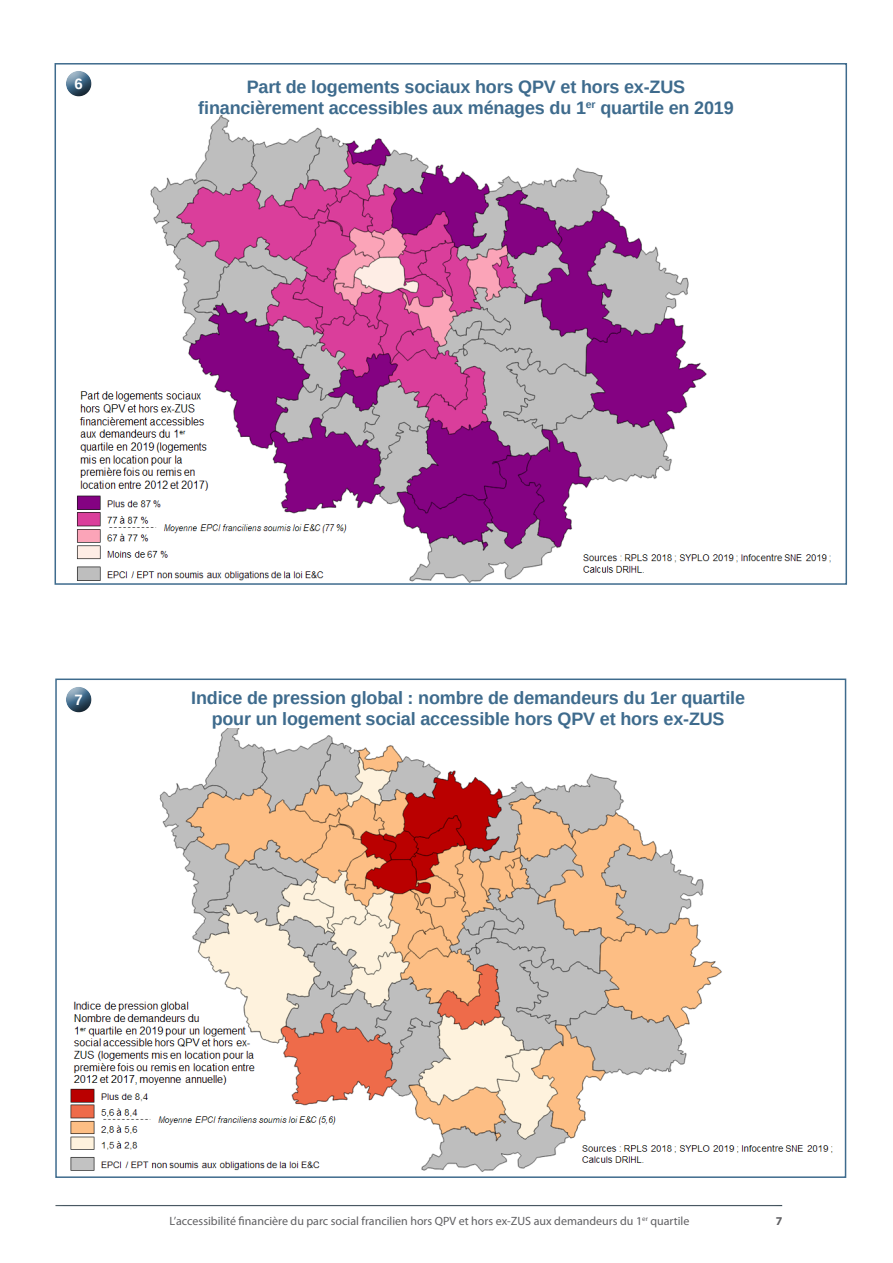
<style>
.page{position:relative;width:893px;height:1263px;background:#fff}
.page>*{position:absolute;margin:0;border:0;box-sizing:border-box;transform-origin:0 0}
.legende{font:700 18px/21.6px "Liberation Sans";letter-spacing:-.01em;color:#3e6b8d;text-align:center}
.t1{font:700 15px "Liberation Sans";color:#fff}
.t2{font:12px "Myriad Pro";color:#5f5f62}
.t3{font:700 12px "Myriad Pro";color:#5f5f62}
</style>
<div class="page">
<hr style="left:55px;top:1203px;width:730px;height:4px;background:#3e6b8d;opacity:.75">
<img style="left:70px;top:728px;width:763px;height:444px">
<img style="left:77px;top:115px;width:754px;height:467px">
<div style="left:61px;top:682px;width:83px;height:134px;background:#fff"></div>
<div style="left:66px;top:68px;width:83px;height:153px;background:#fff"></div>
<div style="left:64px;top:687px;width:28px;height:26px;background:#231f20;opacity:.75"></div>
<div style="left:64px;top:69px;width:28px;height:21px;background:#fff;opacity:.75"></div>
<div style="left:64px;top:72px;width:28px;height:25px;background:#231f20;opacity:.75"></div>
<p class="t1" style="left:74px;top:74px;width:10px">6</p>
<p class="legende" style="left:198px;top:76px;width:537px">Part de logements sociaux hors QPV et hors ex-ZUS financièrement accessibles aux ménages du 1<sup>er</sup> quartile en 2019</p>
<p class="t1" style="left:74px;top:689px;width:10px">7</p>
<p class="legende" style="left:191px;top:687px;width:555px">Indice de pression global : nombre de demandeurs du 1er quartile pour un logement social accessible hors QPV et hors ex-ZUS</p>
<p class="t2" style="left:169px;top:1213px;width:521px">L’accessibilité financière du parc social francilien hors QPV et hors ex-ZUS aux demandeurs du 1<sup>er</sup> quartile</p>
<p class="t3" style="left:776px;top:1213px;width:8px">7</p>
</div>
